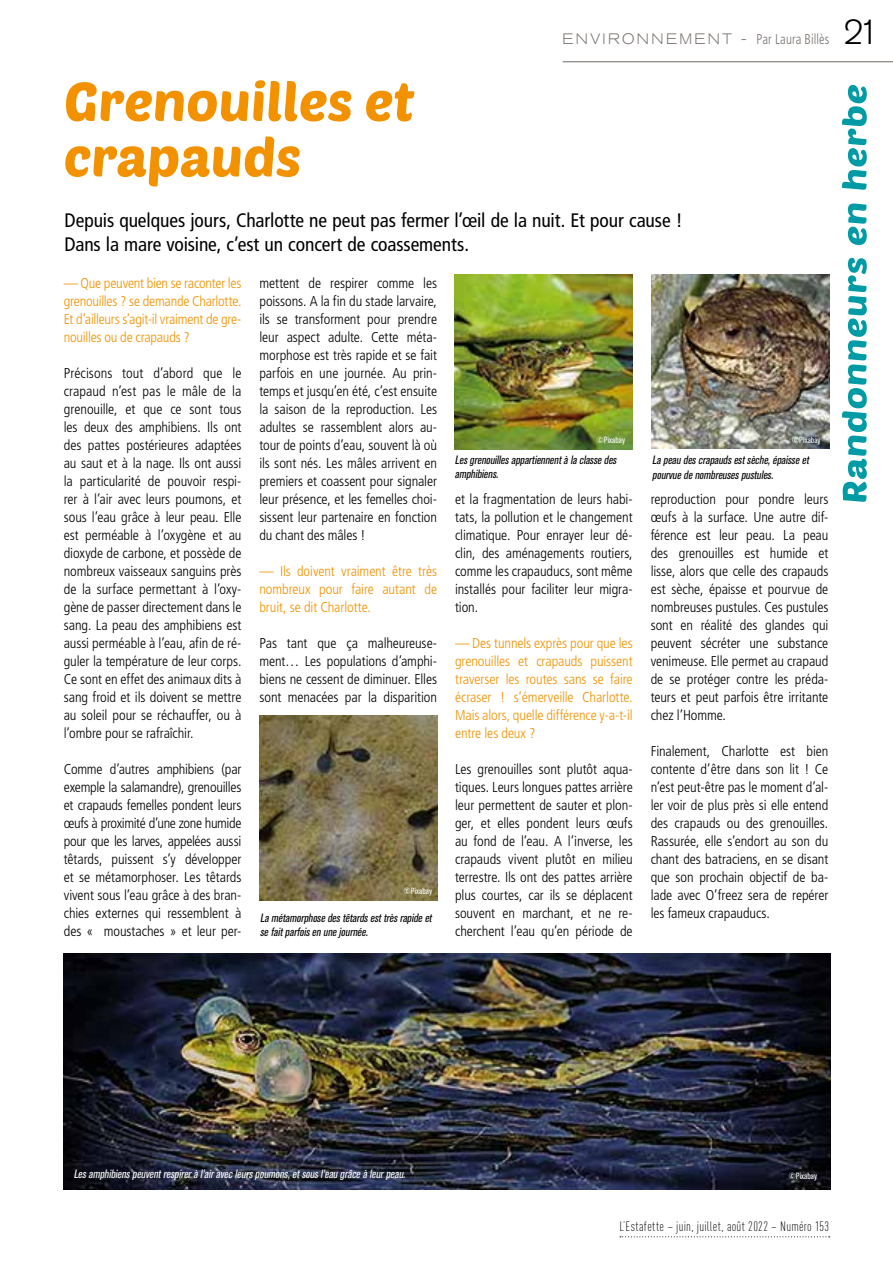
<style>
.page{position:relative;width:893px;height:1263px;background:#fff}
.page>*{position:absolute;margin:0;border:0;box-sizing:border-box;transform-origin:0 0}
.t1{font:54px/55.5px "Poetsen One";color:#f39200}
.t2{font:300 34.5px "Akzidenz Grotesk BQ";color:#000}
.t3{font:condensed 19.5px/24px "Frutiger LT Std";letter-spacing:-.005em;color:#000}
.t4{font:300 expanded 15px "Akzidenz Grotesk BQ";letter-spacing:.18em;color:#79726e;scale:.9 1}
.t5{font:300 condensed 14.25px/18px "Frutiger LT Std";letter-spacing:-.005em;color:#000;text-align:justify}
.t6{font:300 condensed 14.25px/18px "Frutiger LT Std";letter-spacing:-.01em;color:#f39200;text-align:justify}
.t7{font:300 13.5px "DIN Cond";letter-spacing:.025em;color:#000}
.t8{font:italic condensed 12px/14.4px "Akzidenz Grotesk BQ";color:#000}
.t9{font:italic condensed 12px "Akzidenz Grotesk BQ";color:#fff}
.t10{font:condensed 9px "Akzidenz Grotesk BQ";letter-spacing:.005em;color:#fff}
.s1{font-family:"Frutiger LT Std";font-stretch:condensed;font-size:14.25px}
</style>
<div class="page">
<hr style="left:563px;top:61px;width:330px;height:1px;background:#79726e">
<svg style="left:842px;top:85px;width:25px;height:417px"></svg>
<svg style="left:620px;top:1236px;width:210px;height:1px"></svg>
<img style="left:64px;top:953px;width:766px;height:236px">
<img style="left:454px;top:274px;width:178px;height:176px">
<img style="left:260px;top:715px;width:177px;height:185px">
<img style="left:651px;top:274px;width:178px;height:174px">
<h1 class="t1" style="left:64px;top:72px;width:353px">Grenouilles et crapauds</h1>
<p class="t4" style="left:563px;top:30px;width:298px">ENVIRONNEMENT - <span class="s1">Par Laura Billès</span></p>
<h3 class="t3" style="left:64px;top:208px;width:620px">Depuis quelques jours, Charlotte ne peut pas fermer l’œil de la nuit. Et pour cause !<br>Dans la mare voisine, c’est un concert de coassements.</h3>
<p class="t6" style="left:64px;top:274px;width:179px">— Que peuvent bien se raconter les grenouilles ? se demande Charlotte.<br>Et d’ailleurs s’agit-il vraiment de gre&shy;nouilles ou de crapauds ?</p>
<p class="t5" style="left:64px;top:364px;width:179px">Précisons tout d’abord que le crapaud n’est pas le mâle de la grenouille, et que ce sont tous les deux des amphibiens. Ils ont des pattes postérieures adaptées au saut et à la nage. Ils ont aussi la particularité de pouvoir respi&shy;rer à l’air avec leurs poumons, et sous l’eau grâce à leur peau. Elle est perméable à l’oxygène et au dioxyde de carbone, et possède de nombreux vaisseaux sanguins près de la surface permettant à l’oxy&shy;gène de passer directement dans le sang. La peau des amphibiens est aussi perméable à l’eau, afin de ré&shy;guler la température de leur corps.<br>Ce sont en effet des animaux dits à sang froid et ils doivent se mettre au soleil pour se réchauffer, ou à l’ombre pour se rafraîchir.</p>
<p class="t5" style="left:64px;top:760px;width:179px">Comme d’autres amphibiens (par exemple la salamandre), grenouilles et crapauds femelles pondent leurs œufs à proximité d’une zone humide pour que les larves, appelées aussi têtards, puissent s’y développer et se métamorphoser. Les têtards vivent sous l’eau grâce à des bran&shy;chies externes qui ressemblent à des « moustaches » et leur per-</p>
<p class="t5" style="left:259px;top:274px;width:179px">mettent de respirer comme les poissons. A la fin du stade larvaire, ils se transforment pour prendre leur aspect adulte. Cette méta&shy;morphose est très rapide et se fait parfois en une journée. Au prin&shy;temps et jusqu’en été, c’est ensuite la saison de la reproduction. Les adultes se rassemblent alors au&shy;tour de points d’eau, souvent là où ils sont nés. Les mâles arrivent en premiers et coassent pour signaler leur présence, et les femelles choi&shy;sissent leur partenaire en fonction du chant des mâles !</p>
<p class="t6" style="left:259px;top:562px;width:179px">— Ils doivent vraiment être très nombreux pour faire autant de bruit, se dit Charlotte.</p>
<p class="t5" style="left:259px;top:634px;width:179px">Pas tant que ça malheureuse&shy;ment… Les populations d’amphi&shy;biens ne cessent de diminuer. Elles sont menacées par la disparition</p>
<p class="t10" style="left:403px;top:886px;width:30px">©Pixabay</p>
<p class="t8" style="left:260px;top:911px;width:175px">Lamétamorphosedestêtardsesttrèsrapideet sefaitparfoisenunejournée.</p>
<p class="t10" style="left:596px;top:435px;width:30px">©Pixabay</p>
<p class="t8" style="left:455px;top:453px;width:165px">Lesgrenouillesappartiennentàlaclassedes amphibiens.</p>
<p class="t5" style="left:455px;top:490px;width:179px">et la fragmentation de leurs habi&shy;tats, la pollution et le changement climatique. Pour enrayer leur dé&shy;clin, des aménagements routiers, comme les crapauducs, sont même installés pour faciliter leur migra&shy;tion.</p>
<p class="t6" style="left:455px;top:634px;width:179px">— Des tunnels exprès pour que les grenouilles et crapauds puissent traverser les routes sans se faire écraser ! s’émerveille Charlotte.<br>Mais alors, quelle différence y-a-t-il entre les deux ?</p>
<p class="t5" style="left:455px;top:760px;width:179px">Les grenouilles sont plutôt aqua&shy;tiques. Leurs longues pattes arrière leur permettent de sauter et plon&shy;ger, et elles pondent leurs œufs au fond de l’eau. A l’inverse, les crapauds vivent plutôt en milieu terrestre. Ils ont des pattes arrière plus courtes, car ils se déplacent souvent en marchant, et ne re&shy;cherchent l’eau qu’en période de</p>
<p class="t10" style="left:792px;top:435px;width:30px">©Pixabay</p>
<p class="t8" style="left:652px;top:453px;width:160px">Lapeaudescrapaudsestsèche,épaisseet pourvuedenombreusespustules.</p>
<p class="t5" style="left:651px;top:490px;width:179px">reproduction pour pondre leurs œufs à la surface. Une autre dif&shy;férence est leur peau. La peau des grenouilles est humide et lisse, alors que celle des crapauds est sèche, épaisse et pourvue de nombreuses pustules. Ces pustules sont en réalité des glandes qui peuvent sécréter une substance venimeuse. Elle permet au crapaud de se protéger contre les préda&shy;teurs et peut parfois être irritante chez l’Homme.</p>
<p class="t5" style="left:651px;top:742px;width:179px">Finalement, Charlotte est bien contente d’être dans son lit ! Ce n’est peut-être pas le moment d’al&shy;ler voir de plus près si elle entend des crapauds ou des grenouilles.<br>Rassurée, elle s’endort au son du chant des batraciens, en se disant que son prochain objectif de ba&shy;lade avec O’freez sera de repérer les fameux crapauducs.</p>
<h2 class="t2" style="left:843px;top:12px;width:37px">21</h2>
<p class="t9" style="left:74px;top:1167px;width:335px">Lesamphibienspeuventrespireràl’airavecleurspoumons,etsousl’eaugrâceàleurpeau.</p>
<p class="t10" style="left:788px;top:1170px;width:30px">©Pixabay</p>
<p class="t7" style="left:619px;top:1218px;width:211px">L’Estafette – juin, juillet, août 2022 – Numéro 153</p>
</div>
